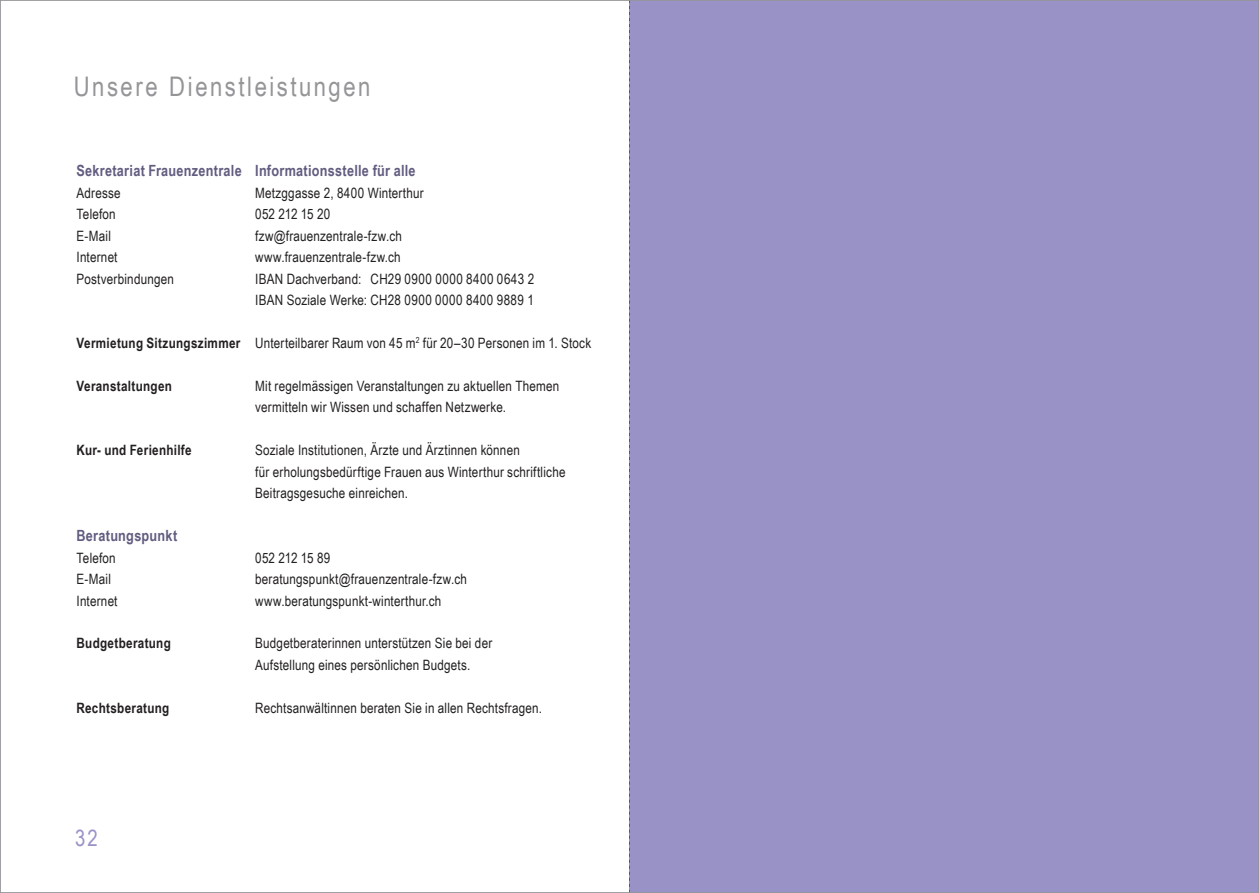
<style>
.page{position:relative;width:1259px;height:893px;background:#fff}
.page>*{position:absolute;margin:0;border:0;box-sizing:border-box;transform-origin:0 0}
.t1{font:27px "Arial Narrow";letter-spacing:.095em;color:#939598}
.t2{font:22.5px "Arial Narrow";color:#9892c7}
.t3{font:700 15.45px "Arial Narrow";letter-spacing:.015em;color:#615c80}
.t4{font:14.25px/21.5px "Arial Narrow";letter-spacing:.015em;color:#231f20}
.t5{font:700 14.25px "Arial Narrow";letter-spacing:.02em;color:#231f20}
.s1{font-weight:700}
</style>
<div class="page">
<div style="left:629px;top:0;width:630px;height:893px;background:#9892c7"></div>
<svg style="left:629px;top:2px;width:1px;height:889px"></svg>
<h1 class="t1" style="left:74px;top:67px;width:298px">Unsere Dienstleistungen</h1>
<p class="t3" style="left:77px;top:159px;width:341px">Sekretariat Frauenzentrale Informationsstelle für alle</p>
<p class="t4" style="left:77px;top:182px;width:46px">Adresse</p>
<p class="t4" style="left:255px;top:182px;width:170px">Metzggasse 2, 8400 Winterthur</p>
<p class="t4" style="left:77px;top:203px;width:41px">Telefon</p>
<p class="t4" style="left:255px;top:203px;width:77px">052 212 15 20</p>
<p class="t4" style="left:77px;top:225px;width:36px">E-Mail</p>
<p class="t4" style="left:255px;top:225px;width:148px">fzw@frauenzentrale-fzw.ch</p>
<p class="t4" style="left:77px;top:246px;width:42px">Internet</p>
<p class="t4" style="left:255px;top:246px;width:147px">www.frauenzentrale-fzw.ch</p>
<p class="t4" style="left:77px;top:267px;width:99px">Postverbindungen</p>
<p class="t4" style="left:255px;top:267px;width:280px">IBAN Dachverband: CH29 0900 0000 8400 0643 2<br>IBAN Soziale Werke: CH28 0900 0000 8400 9889 1</p>
<p class="t4" style="left:77px;top:332px;width:516px"><span class="s1">Vermietung Sitzungszimmer</span> Unterteilbarer Raum von 45 m<sup>2</sup> für 20–30 Personen im 1. Stock</p>
<p class="t5" style="left:77px;top:375px;width:97px">Veranstaltungen</p>
<p class="t4" style="left:255px;top:375px;width:306px">Mit regelmässigen Veranstaltungen zu aktuellen Themen vermitteln wir Wissen und schaffen Netzwerke.</p>
<p class="t5" style="left:77px;top:440px;width:117px">Kur- und Ferienhilfe</p>
<p class="t4" style="left:255px;top:439px;width:312px">Soziale Institutionen, Ärzte und Ärztinnen können<br>für erholungsbedürftige Frauen aus Winterthur schriftliche<br>Beitragsgesuche einreichen.</p>
<p class="t3" style="left:77px;top:524px;width:102px">Beratungspunkt</p>
<p class="t4" style="left:77px;top:546px;width:41px">Telefon</p>
<p class="t4" style="left:255px;top:546px;width:77px">052 212 15 89</p>
<p class="t4" style="left:77px;top:568px;width:36px">E-Mail</p>
<p class="t4" style="left:255px;top:568px;width:213px">beratungspunkt@frauenzentrale-fzw.ch</p>
<p class="t4" style="left:77px;top:589px;width:42px">Internet</p>
<p class="t4" style="left:255px;top:589px;width:188px">www.beratungspunkt-winterthur.ch</p>
<p class="t5" style="left:77px;top:633px;width:96px">Budgetberatung</p>
<p class="t4" style="left:255px;top:632px;width:238px">Budgetberaterinnen unterstützen Sie bei der<br>Aufstellung eines persönlichen Budgets.</p>
<p class="t5" style="left:77px;top:697px;width:94px">Rechtsberatung</p>
<p class="t4" style="left:255px;top:696px;width:288px">Rechtsanwältinnen beraten Sie in allen Rechtsfragen.</p>
<h2 class="t2" style="left:75px;top:822px;width:24px">32</h2>
</div>
